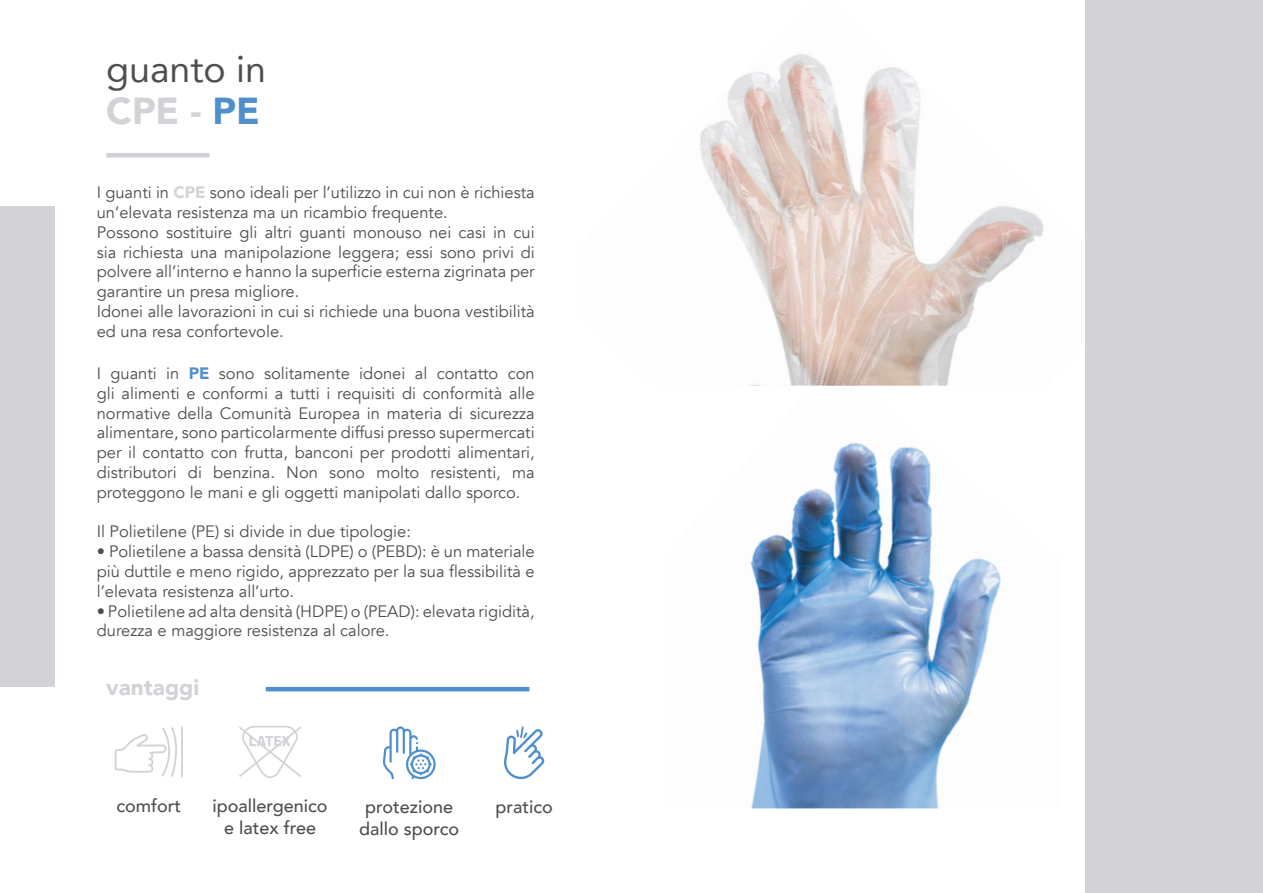
<style>
.page{position:relative;width:1263px;height:893px;background:#fff}
.page>*{position:absolute;margin:0;border:0;box-sizing:border-box;transform-origin:0 0}
.t1{font:37.5px/42px "Avenir";color:#4e4e4e}
.t2{font:900 22.5px "Avenir";color:#d3d2d7}
.t3{font:500 18px/21.6px "Avenir";color:#4f4e4f;text-align:center}
.t4{font:16.5px/19.8px "Avenir";color:#4f4e4f}
.s1{font-weight:900;color:#d3d2d7}
.s2{font-weight:900;color:#4f8fcc}
</style>
<div class="page">
<div style="left:0;top:206px;width:54px;height:480px;background:#d3d2d7"></div>
<img style="left:700px;top:54px;width:344px;height:332px">
<div style="left:1085px;top:0;width:178px;height:893px;background:#d3d2d7"></div>
<hr style="left:106px;top:153px;width:104px;height:4px;background:#d3d2d7">
<hr style="left:266px;top:687px;width:263px;height:4px;background:#4f8fcd">
<svg style="left:239px;top:726px;width:62px;height:52px"></svg>
<svg style="left:115px;top:726px;width:68px;height:51px"></svg>
<svg style="left:383px;top:726px;width:53px;height:54px"></svg>
<svg style="left:504px;top:726px;width:41px;height:54px"></svg>
<img style="left:750px;top:442px;width:251px;height:366px">
<h1 class="t1" style="left:106px;top:47px;width:161px">guanto in<br><span class="s1">CPE -</span> <span class="s2">PE</span></h1>
<p class="t4" style="left:97px;top:183px;width:440px">I guanti in <span class="s1">CPE</span> sono ideali per l’utilizzo in cui non è richiesta un’elevata resistenza ma un ricambio frequente.<br>Possono sostituire gli altri guanti monouso nei casi in cui sia richiesta una manipolazione leggera; essi sono privi di polvere all’interno e hanno la superficie esterna zigrinata per garantire un presa migliore.<br>Idonei alle lavorazioni in cui si richiede una buona vestibilità ed una resa confortevole.</p>
<p class="t4" style="left:97px;top:364px;width:439px;text-align:justify">I guanti in <span class="s2">PE</span> sono solitamente idonei al contatto con gli alimenti e conformi a tutti i requisiti di conformità alle normative della Comunità Europea in materia di sicurezza alimentare, sono particolarmente diffusi presso supermercati per il contatto con frutta, banconi per prodotti alimentari, distributori di benzina. Non sono molto resistenti, ma proteggono le mani e gli oggetti manipolati dallo sporco.</p>
<p class="t4" style="left:97px;top:522px;width:316px">Il Polietilene (PE) si divide in due tipologie:</p>
<p class="t4" style="left:97px;top:542px;width:439px;text-align:justify">• Polietilene a bassa densità (LDPE) o (PEBD): è un materiale più duttile e meno rigido, apprezzato per la sua flessibilità e l’elevata resistenza all’urto.</p>
<p class="t4" style="left:97px;top:601px;width:439px">• Polietilene ad alta densità (HDPE) o (PEAD): elevata rigidità, durezza e maggiore resistenza al calore.</p>
<h2 class="t2" style="left:106px;top:667px;width:94px">vantaggi</h2>
<p class="t3" style="left:116px;top:794px;width:66px">comfort</p>
<p class="t3" style="left:359px;top:795px;width:102px">protezione dallo sporco</p>
<p class="t3" style="left:495px;top:795px;width:59px">pratico</p>
<p class="t3" style="left:212px;top:794px;width:117px">ipoallergenico e latex free</p>
</div>
